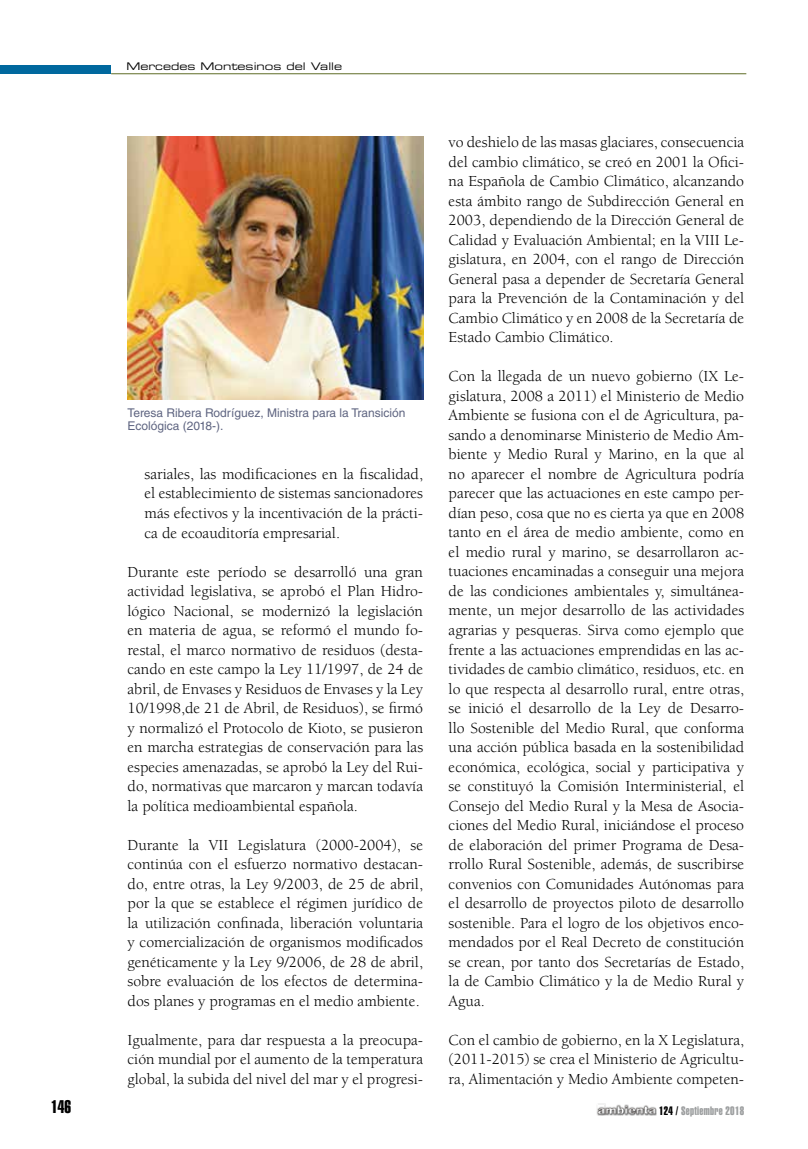
<style>
.page{position:relative;width:808px;height:1149px;background:#fff}
.page>*{position:absolute;margin:0;border:0;box-sizing:border-box;transform-origin:0 0}
.t1{font:18px "Helvetica LT Std Extra Comp";color:#000}
.t2{font:15.75px/19.5px "Berkeley Std";color:#000;text-align:justify}
.t3{font:12px/13.5px "Helvetica LT Std";color:#5f6581}
.t4{font:12px "Helvetica LT Std Extra Comp";letter-spacing:.025em;color:#9c9e9f}
.t5{font:10.5px "Eurostile LT Std Ex 2";color:#000}
.s1{color:#000}
</style>
<div class="page">
<div style="left:0;top:65px;width:111px;height:9px;background:#00689e"></div>
<hr style="left:111px;top:73px;width:635px;height:1px;background:#5f6d27">
<img style="left:596px;top:1103px;width:61px;height:13px">
<img style="left:128px;top:136px;width:295px;height:263px">
<p class="t5" style="left:126px;top:59px;width:217px">Mercedes Montesinos del Valle</p>
<p class="t3" style="left:128px;top:406px;width:279px">Teresa Ribera Rodríguez, Ministra para la Transición<br>Ecológica (2018-).</p>
<p class="t2" style="left:145px;top:464px;width:280px">sariales, las modificaciones en la fiscalidad, el establecimiento de sistemas sancionadores más efectivos y la incentivación de la prácti&shy;ca de ecoauditoría empresarial.</p>
<p class="t2" style="left:128px;top:562px;width:297px">Durante este período se desarrolló una gran actividad legislativa, se aprobó el Plan Hidro&shy;lógico Nacional, se modernizó la legislación en materia de agua, se reformó el mundo fo&shy;restal, el marco normativo de residuos (desta&shy;cando en este campo la Ley 11/1997, de 24 de abril, de Envases y Residuos de Envases y la Ley 10/1998,de 21 de Abril, de Residuos), se firmó y normalizó el Protocolo de Kioto, se pusieron en marcha estrategias de conservación para las especies amenazadas, se aprobó la Ley del Rui&shy;do, normativas que marcaron y marcan todavía la política medioambiental española.</p>
<p class="t2" style="left:128px;top:835px;width:297px">Durante la VII Legislatura (2000-2004), se continúa con el esfuerzo normativo destacan&shy;do, entre otras, la Ley 9/2003, de 25 de abril, por la que se establece el régimen jurídico de la utilización confinada, liberación voluntaria y comercialización de organismos modificados genéticamente y la Ley 9/2006, de 28 de abril, sobre evaluación de los efectos de determina&shy;dos planes y programas en el medio ambiente.</p>
<p class="t2" style="left:128px;top:1030px;width:297px">Igualmente, para dar respuesta a la preocupa&shy;ción mundial por el aumento de la temperatura global, la subida del nivel del mar y el progresi-</p>
<p class="t2" style="left:449px;top:133px;width:297px">vo deshielo de las masas glaciares, consecuencia del cambio climático, se creó en 2001 la Ofici&shy;na Española de Cambio Climático, alcanzando esta ámbito rango de Subdirección General en 2003, dependiendo de la Dirección General de Calidad y Evaluación Ambiental; en la VIII Le&shy;gislatura, en 2004, con el rango de Dirección General pasa a depender de Secretaría General para la Prevención de la Contaminación y del Cambio Climático y en 2008 de la Secretaría de Estado Cambio Climático.</p>
<p class="t2" style="left:449px;top:367px;width:297px">Con la llegada de un nuevo gobierno (IX Le&shy;gislatura, 2008 a 2011) el Ministerio de Medio Ambiente se fusiona con el de Agricultura, pa&shy;sando a denominarse Ministerio de Medio Am&shy;biente y Medio Rural y Marino, en la que al no aparecer el nombre de Agricultura podría parecer que las actuaciones en este campo per&shy;dían peso, cosa que no es cierta ya que en 2008 tanto en el área de medio ambiente, como en el medio rural y marino, se desarrollaron ac&shy;tuaciones encaminadas a conseguir una mejora de las condiciones ambientales y, simultánea&shy;mente, un mejor desarrollo de las actividades agrarias y pesqueras. Sirva como ejemplo que frente a las actuaciones emprendidas en las ac&shy;tividades de cambio climático, residuos, etc. en lo que respecta al desarrollo rural, entre otras, se inició el desarrollo de la Ley de Desarro&shy;llo Sostenible del Medio Rural, que conforma una acción pública basada en la sostenibilidad económica, ecológica, social y participativa y se constituyó la Comisión Interministerial, el Consejo del Medio Rural y la Mesa de Asocia&shy;ciones del Medio Rural, iniciándose el proceso de elaboración del primer Programa de Desa&shy;rrollo Rural Sostenible, además, de suscribirse convenios con Comunidades Autónomas para el desarrollo de proyectos piloto de desarrollo sostenible. Para el logro de los objetivos enco&shy;mendados por el Real Decreto de constitución se crean, por tanto dos Secretarías de Estado, la de Cambio Climático y la de Medio Rural y Agua.</p>
<p class="t2" style="left:449px;top:1030px;width:297px">Con el cambio de gobierno, en la X Legislatura, (2011-2015) se crea el Ministerio de Agricultu&shy;ra, Alimentación y Medio Ambiente competen-</p>
<p class="t1" style="left:51px;top:1095px;width:21px">146</p>
<p class="t4" style="left:659px;top:1103px;width:87px"><span class="s1">124 /</span> Septiembre 2018</p>
</div>
